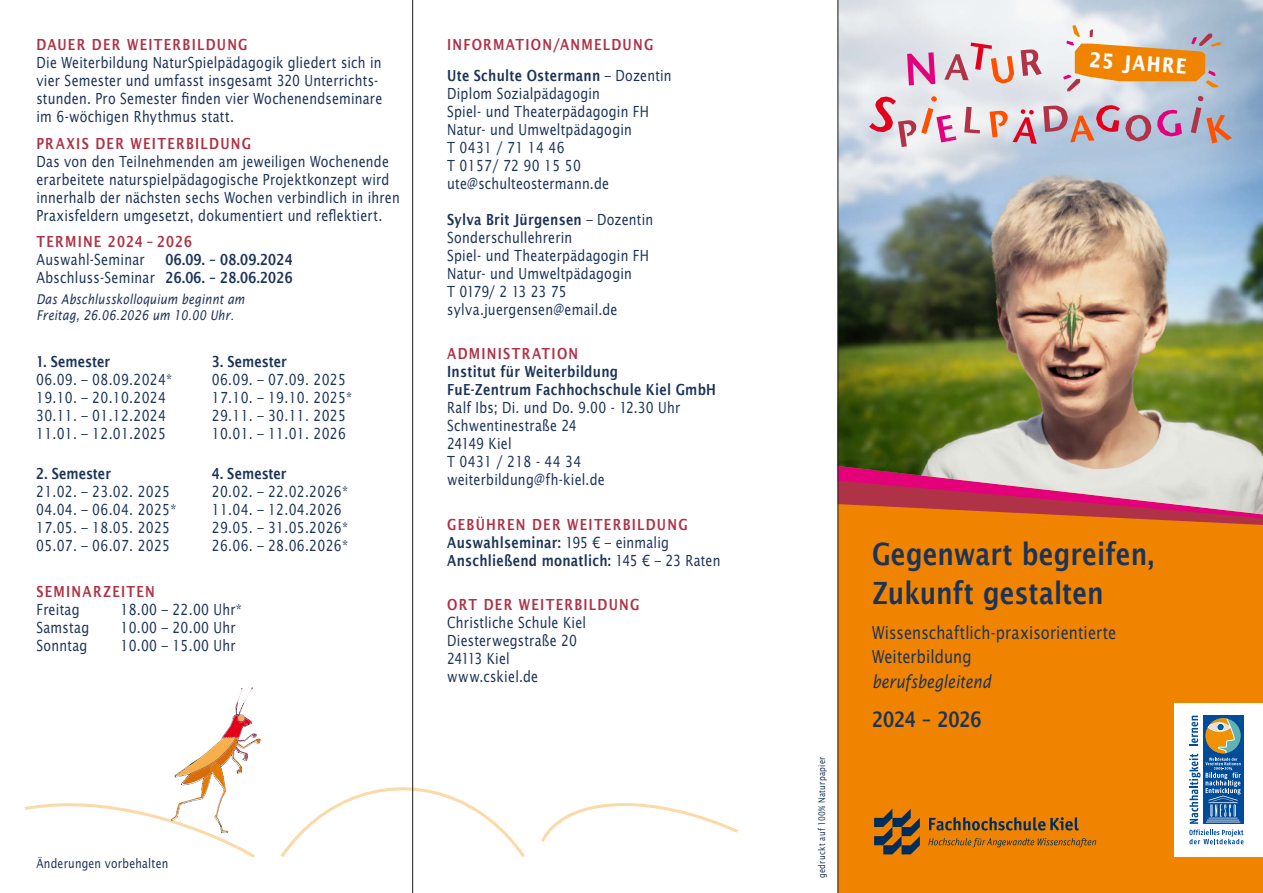
<style>
.page{position:relative;width:1263px;height:893px;background:#fff}
.page>*{position:absolute;margin:0;border:0;box-sizing:border-box;transform-origin:0 0}
.t1{font:600 30.75px/39px "Lucida Sans";letter-spacing:.005em;color:#1c3359;scale:.82 1}
.t2{font:600 21.45px "Lucida Sans";letter-spacing:-.01em;color:#1c3359;scale:.82 1}
.t3{font:700 20.55px "Lucida Sans Std";color:#fff;scale:.82 1}
.t4{font:17.85px/24.5px "Lucida Sans Std";letter-spacing:.005em;color:#1c3359;scale:.82 1}
.t5{font:italic 17.85px "Lucida Sans Std";letter-spacing:.005em;color:#1c3359;scale:.82 1}
.t6{font:15.3px/18px "Lucida Sans Std";letter-spacing:.02em;color:#1c3359;scale:.82 1}
.t7{font:600 15.3px/18px "Lucida Sans";letter-spacing:.02em;color:#1c3359;scale:.82 1}
.t8{font:600 15.3px "Lucida Sans";letter-spacing:.1em;color:#b03247;scale:.82 1}
.t9{font:600 15.3px/30.8px "Lucida Sans";letter-spacing:.055em;color:#b03247;scale:.82 1}
.t10{font:600 15.3px "Lucida Sans";color:#1c3359;scale:.82 1}
.t11{font:italic 13.5px/16.5px "Lucida Sans";letter-spacing:.02em;color:#1c3359;scale:.82 1}
.t12{font:12.9px "Lucida Sans Std";letter-spacing:.02em;color:#1c3359;scale:.82 1}
.t13{font:9.3px "Lucida Sans Std";letter-spacing:.04em;color:#1c3359;scale:.82 1}
.s1{font-family:"Lucida Sans";font-weight:600}
.s2{color:#1c3359}
.s3{font-family:"Lucida Sans Std";font-weight:400;color:#1c3359}
.s4{font-family:"Lucida Sans Std";font-weight:400}
.s5{color:#b03247}
</style>
<div class="page">
<svg style="left:280px;top:786px;width:245px;height:74px"></svg>
<svg style="left:24px;top:803px;width:231px;height:55px"></svg>
<img style="left:157px;top:704px;width:124px;height:140px">
<div style="left:839px;top:525px;width:424px;height:368px;background:#f08400"></div>
<svg style="left:839px;top:518px;width:424px;height:7px;background:#e5760b"></svg>
<svg style="left:839px;top:514px;width:424px;height:4px;background:#d75d21"></svg>
<img style="left:839px;top:0;width:424px;height:514px">
<svg style="left:874px;top:809px;width:46px;height:45px;background:#7c5a2c"></svg>
<svg style="left:929px;top:817px;width:150px;height:13px;background:#926223"></svg>
<svg style="left:928px;top:838px;width:168px;height:9px;background:#bc7113"></svg>
<hr style="left:412px;top:0;width:1px;height:893px;background:#1d1d1b">
<div style="left:1174px;top:703px;width:89px;height:153px;background:#fff"></div>
<svg style="left:1190px;top:715px;width:54px;height:130px"></svg>
<svg style="left:1189px;top:716px;width:54px;height:128px"></svg>
<hr style="left:838px;top:0;width:1px;height:893px;background:#1d1d1b">
<svg style="left:869px;top:25px;width:363px;height:122px;background:#d8beb9"></svg>
<svg style="left:541px;top:803px;width:197px;height:39px"></svg>
<p class="t8" style="left:36px;top:36px;width:259px">DAUER DER WEITERBILDUNG</p>
<p class="t6" style="left:36px;top:54px;width:423px">Die Weiterbildung NaturSpielpädagogik gliedert sich in vier Semester und umfasst insgesamt 320 Unterrichts&shy;stunden. Pro Semester finden vier Wochenendseminare im 6-wöchigen Rhythmus statt.</p>
<p class="t8" style="left:36px;top:134px;width:263px">PRAXIS DER WEITERBILDUNG</p>
<p class="t6" style="left:36px;top:152px;width:445px">Das von den Teilnehmenden am jeweiligen Wochenende erarbeitete naturspielpädagogische Projektkonzept wird innerhalb der nächsten sechs Wochen verbindlich in ihren Praxisfeldern umgesetzt, dokumentiert und reflektiert.</p>
<p class="t8" style="left:36px;top:233px;width:192px">TERMINE 2024 – 2026</p>
<p class="t6" style="left:36px;top:251px;width:133px">Auswahl-Seminar</p>
<p class="t7" style="left:165px;top:250px;width:157px">06.09. – 08.09.2024</p>
<p class="t6" style="left:36px;top:269px;width:314px">Abschluss-Seminar <span class="s1">26.06. – 28.06.2026</span></p>
<p class="t11" style="left:36px;top:291px;width:255px">Das Abschlusskolloquium beginnt am<br>Freitag, 26.06.2026 um 10.00 Uhr.</p>
<p class="t10" style="left:36px;top:353px;width:92px">1. Semester</p>
<p class="t6" style="left:36px;top:371px;width:168px">06.09. – 08.09.2024*<br>19.10. – 20.10.2024<br>30.11. – 01.12.2024<br>11.01. – 12.01.2025</p>
<p class="t10" style="left:36px;top:465px;width:93px">2. Semester</p>
<p class="t6" style="left:36px;top:483px;width:173px">21.02. – 23.02. 2025<br>04.04. – 06.04. 2025*<br>17.05. – 18.05. 2025<br>05.07. – 06.07. 2025</p>
<p class="t10" style="left:212px;top:353px;width:93px">3. Semester</p>
<p class="t6" style="left:212px;top:371px;width:173px">06.09. – 07.09. 2025<br>17.10. – 19.10. 2025*<br>29.11. – 30.11. 2025<br>10.01. – 11.01. 2026</p>
<p class="t10" style="left:212px;top:465px;width:93px">4. Semester</p>
<p class="t6" style="left:212px;top:483px;width:168px">20.02. – 22.02.2026*<br>11.04. – 12.04.2026<br>29.05. – 31.05.2026*<br>26.06. – 28.06.2026*</p>
<p class="t8" style="left:36px;top:583px;width:146px">SEMINARZEITEN</p>
<p class="t6" style="left:36px;top:601px;width:54px">Freitag</p>
<p class="t6" style="left:120px;top:601px;width:150px">18.00 – 22.00 Uhr*</p>
<p class="t6" style="left:36px;top:619px;width:66px">Samstag</p>
<p class="t6" style="left:120px;top:619px;width:142px">10.00 – 20.00 Uhr</p>
<p class="t6" style="left:36px;top:637px;width:64px">Sonntag</p>
<p class="t6" style="left:120px;top:637px;width:142px">10.00 – 15.00 Uhr</p>
<p class="t9" style="left:447px;top:29px;width:275px">INFORMATION/ANMELDUNG<br><span class="s2">Ute Schulte Ostermann</span> <span class="s3">– Dozentin</span></p>
<p class="t6" style="left:447px;top:85px;width:248px">Diplom Sozialpädagogin<br>Spiel- und Theaterpädagogin FH<br>Natur- und Umweltpädagogin<br>T 0431 / 71 14 46<br>T 0157/ 72 90 15 50 ute@schulteostermann.de</p>
<p class="t7" style="left:447px;top:210px;width:253px">Sylva Brit Jürgensen <span class="s4">– Dozentin</span></p>
<p class="t6" style="left:447px;top:229px;width:248px">Sonderschullehrerin<br>Spiel- und Theaterpädagogin FH<br>Natur- und Umweltpädagogin<br>T 0179/ 2 13 23 75 sylva.juergensen@email.de</p>
<p class="t8" style="left:447px;top:345px;width:161px">ADMINISTRATION</p>
<p class="t7" style="left:447px;top:363px;width:329px">Institut für Weiterbildung<br>FuE-Zentrum Fachhochschule Kiel GmbH</p>
<p class="t6" style="left:447px;top:399px;width:286px">Ralf Ibs; Di. und Do. 9.00 - 12.30 Uhr<br>Schwentinestraße 24<br>24149 Kiel<br>T 0431 / 218 - 44 34 weiterbildung@fh-kiel.de</p>
<p class="t7" style="left:447px;top:515px;width:335px"><span class="s5">GEBÜHREN DER WEITERBILDUNG<br></span>Auswahlseminar: <span class="s4">195 € – einmalig<br></span>Anschließend monatlich: <span class="s4">145 € – 23 Raten</span></p>
<p class="t8" style="left:447px;top:596px;width:236px">ORT DER WEITERBILDUNG</p>
<p class="t6" style="left:447px;top:614px;width:171px">Christliche Schule Kiel<br>Diesterwegstraße 20<br>24113 Kiel www.cskiel.de</p>
<p class="t12" style="left:36px;top:856px;width:162px">Änderungen vorbehalten</p>
<h3 class="t3" style="left:1090px;top:48px;width:120px;rotate:4deg">25 JAHRE</h3>
<p class="t13" style="left:816px;top:878px;width:150px;rotate:-90deg">gedruckt auf 100% Naturpapier</p>
<h1 class="t1" style="left:872px;top:534px;width:345px">Gegenwart begreifen,<br>Zukunft gestalten</h1>
<p class="t4" style="left:872px;top:620px;width:300px">Wissenschaftlich-praxisorientierte<br>Weiterbildung</p>
<p class="t5" style="left:872px;top:671px;width:147px">berufsbegleitend</p>
<h2 class="t2" style="left:872px;top:707px;width:135px">2024 – 2026</h2>
</div>
